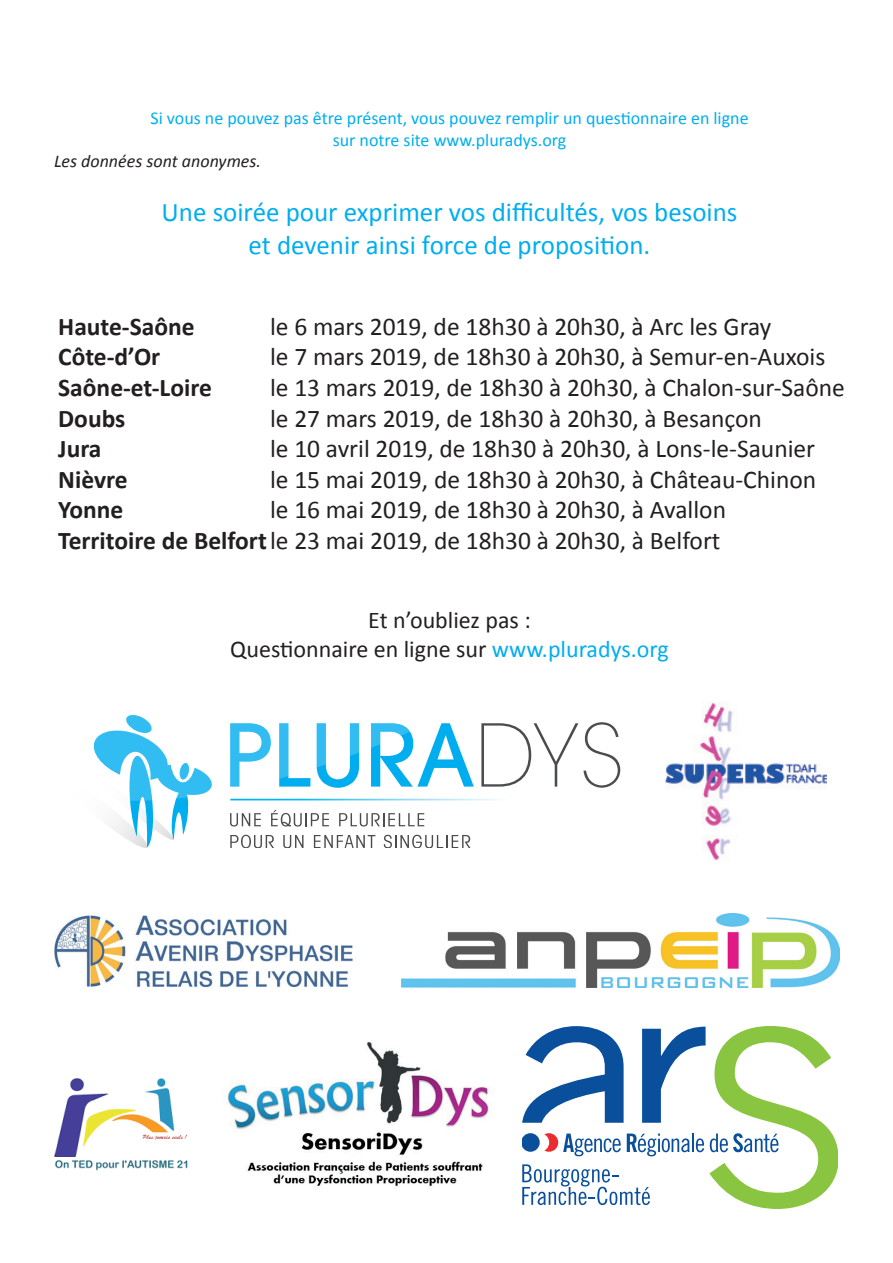
<style>
.page{position:relative;width:893px;height:1263px;background:#fff}
.page>*{position:absolute;margin:0;border:0;box-sizing:border-box;transform-origin:0 0}
.t1{font:27px/32.4px "Calibri";color:#00aeef;text-align:center}
.t2{font:25.5px/30.6px "Calibri";color:#231f20;text-align:right}
.t3{font:700 25.5px "Calibri";color:#231f20}
.t4{font:24px/28.8px "Calibri";color:#231f20;text-align:center}
.t5{font:18px/21.6px "Calibri";color:#00aeef;text-align:center}
.t6{font:italic 18px "Calibri";color:#231f20}
.s1{font-weight:700}
.s2{color:#00aeef}
</style>
<div class="page">
<svg style="left:481px;top:723px;width:97px;height:63px"></svg>
<svg style="left:584px;top:722px;width:36px;height:66px"></svg>
<svg style="left:230px;top:813px;width:31px;height:13px"></svg>
<svg style="left:271px;top:810px;width:58px;height:16px"></svg>
<svg style="left:339px;top:813px;width:85px;height:13px"></svg>
<svg style="left:230px;top:835px;width:44px;height:13px"></svg>
<svg style="left:283px;top:835px;width:20px;height:13px"></svg>
<svg style="left:314px;top:835px;width:61px;height:13px"></svg>
<svg style="left:384px;top:835px;width:87px;height:13px"></svg>
<svg style="left:230px;top:723px;width:41px;height:63px"></svg>
<svg style="left:279px;top:723px;width:31px;height:63px"></svg>
<svg style="left:317px;top:723px;width:42px;height:65px"></svg>
<svg style="left:371px;top:723px;width:103px;height:63px"></svg>
<svg style="left:93px;top:715px;width:119px;height:133px"></svg>
<img style="left:54px;top:915px;width:299px;height:73px">
<svg style="left:522px;top:1026px;width:315px;height:183px"></svg>
<img style="left:402px;top:913px;width:437px;height:75px">
<img style="left:54px;top:1078px;width:134px;height:93px">
<img style="left:226px;top:1041px;width:263px;height:145px">
<img style="left:666px;top:703px;width:161px;height:157px">
<p class="t5" style="left:150px;top:107px;width:600px">Si vous ne pouvez pas être présent, vous pouvez remplir un questionnaire en ligne sur notre site www.pluradys.org</p>
<p class="t6" style="left:54px;top:149px;width:209px">Les données sont anonymes.</p>
<p class="t1" style="left:162px;top:196px;width:577px">Une soirée pour exprimer vos difficultés, vos besoins et devenir ainsi force de proposition.</p>
<p class="t3" style="left:58px;top:310px;width:138px">Haute-Saône</p>
<p class="t2" style="left:270px;top:311px;width:503px">le 6 mars 2019, de 18h30 à 20h30, à Arc les Gray</p>
<p class="t3" style="left:58px;top:340px;width:104px">Côte-d’Or</p>
<p class="t2" style="left:270px;top:342px;width:557px">le 7 mars 2019, de 18h30 à 20h30, à Semur-en-Auxois</p>
<p class="t3" style="left:58px;top:371px;width:155px">Saône-et-Loire</p>
<p class="t2" style="left:270px;top:372px;width:576px">le 13 mars 2019, de 18h30 à 20h30, à Chalon-sur-Saône</p>
<p class="t3" style="left:58px;top:402px;width:69px">Doubs</p>
<p class="t2" style="left:270px;top:403px;width:493px">le 27 mars 2019, de 18h30 à 20h30, à Besançon</p>
<p class="t3" style="left:58px;top:432px;width:45px">Jura</p>
<p class="t2" style="left:270px;top:433px;width:547px">le 10 avril 2019, de 18h30 à 20h30, à Lons-le-Saunier</p>
<p class="t3" style="left:58px;top:463px;width:71px">Nièvre</p>
<p class="t2" style="left:270px;top:464px;width:548px">le 15 mai 2019, de 18h30 à 20h30, à Château-Chinon</p>
<p class="t3" style="left:58px;top:493px;width:67px">Yonne</p>
<p class="t2" style="left:58px;top:495px;width:669px">le 16 mai 2019, de 18h30 à 20h30, à Avallon<br><span class="s1">Territoire de Belfort</span>le 23 mai 2019, de 18h30 à 20h30, à Belfort</p>
<p class="t4" style="left:230px;top:606px;width:440px">Et n’oubliez pas :<br>Questionnaire en ligne sur <span class="s2">www.pluradys.org</span></p>
</div>
